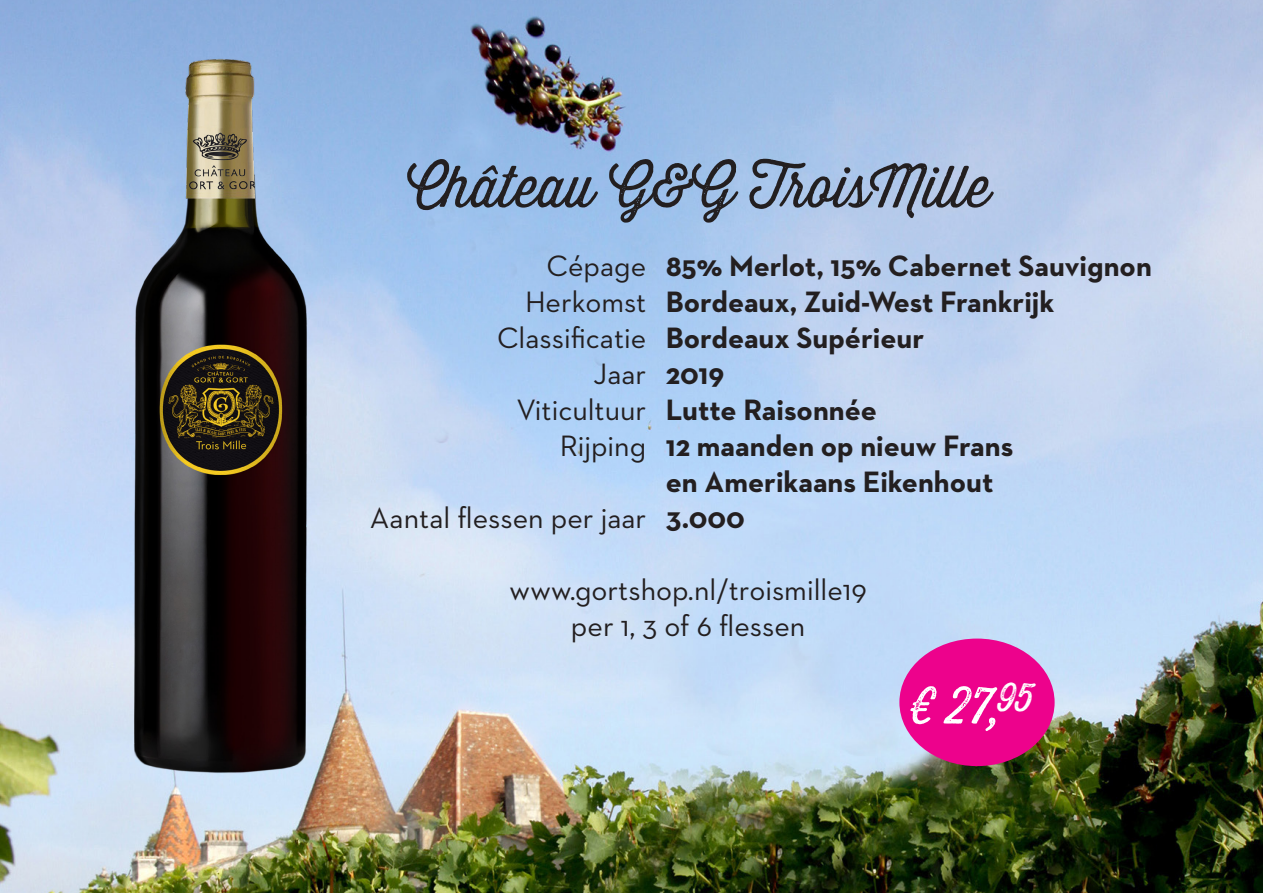
<style>
.page{position:relative;width:1263px;height:893px;background:#fff}
.page>*{position:absolute;margin:0;border:0;box-sizing:border-box;transform-origin:0 0}
.t1{font:57px "Thirsty Rough Lt";color:#231f20}
.t2{font:51px "Thirsty Rough Lt Two";color:#fff}
.t3{font:700 30px "Neutraface 2 Text";color:#231f20}
.t4{font:30px "Neutraface 2 Text";color:#231f20}
.s1{font-weight:400}
.s2{font-weight:700}
</style>
<div class="page">
<img style="left:0;top:0;width:1263px;height:893px">
<img style="left:89px;top:0;width:272px;height:893px">
<div style="left:899px;top:639px;width:155px;height:127px;background:#ed028c;border-radius:50%"></div>
<p class="t1" style="left:407px;top:146px;width:585px">Château G&amp;G TroisMille</p>
<p class="t3" style="left:546px;top:247px;width:607px"><span class="s1">Cépage</span> 85% Merlot, 15% Cabernet Sauvignon</p>
<p class="t3" style="left:525px;top:283px;width:531px"><span class="s1">Herkomst</span> Bordeaux, Zuid-West Frankrijk</p>
<p class="t3" style="left:497px;top:319px;width:429px"><span class="s1">Classificatie</span> Bordeaux Supérieur</p>
<p class="t4" style="left:593px;top:356px;width:133px">Jaar <span class="s2">2019</span></p>
<p class="t3" style="left:516px;top:391px;width:362px"><span class="s1">Viticultuur</span> Lutte Raisonnée</p>
<p class="t3" style="left:560px;top:427px;width:455px"><span class="s1">Rijping</span> 12 maanden op nieuw Frans</p>
<p class="t3" style="left:666px;top:463px;width:329px">en Amerikaans Eikenhout</p>
<p class="t4" style="left:370px;top:500px;width:377px">Aantal flessen per jaar <span class="s2">3.000</span></p>
<p class="t4" style="left:510px;top:572px;width:359px">www.gortshop.nl/troismille19</p>
<p class="t4" style="left:571px;top:608px;width:236px">per 1, 3 of 6 flessen</p>
<p class="t2" style="left:907px;top:669px;width:128px">€ 27,<sup>95</sup></p>
</div>
